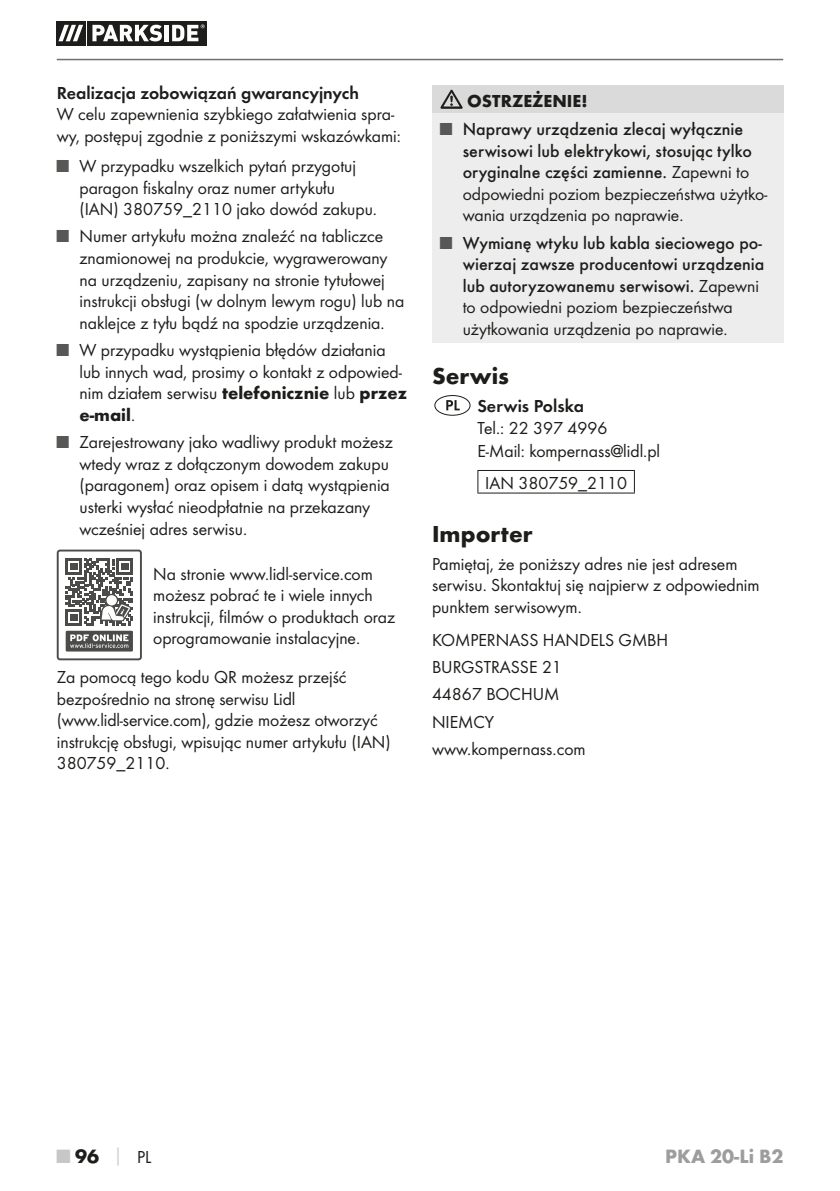
<style>
.page{position:relative;width:840px;height:1191px;background:#fff}
.page>*{position:absolute;margin:0;border:0;box-sizing:border-box;transform-origin:0 0}
.t1{font:700 24px "Futura";color:#1d1d1b}
.t2{font:700 20px "Futura";color:#9d9d9d}
.t3{font:700 20px "Futura";color:#1d1d1b}
.t4{font:18px/21.6px "Futura Boo";color:#1d1d1b}
.t5{font:500 18px/21.6px "Futura";color:#1d1d1b}
.t6{font:18px "Futura Dem";color:#1d1d1b}
.t7{font:700 18px "Futura";color:#1d1d1b}
.s1{color:#575756}
.s2{font-family:"Futura";font-weight:700}
.s3{font-family:"Futura Boo";font-weight:400}
.s4{font-family:"Futura Boo";font-weight:400;color:#575756}
.s5{color:#c7c7c6}
.s6{font-size:18px;color:#c7c7c6}
.s7{font-family:"Futura Boo";font-weight:400;font-size:18px}
</style>
<div class="page">
<hr style="left:57px;top:59px;width:725px;height:1px;background:#70706f">
<svg style="left:85px;top:21px;width:122px;height:24px"></svg>
<div style="left:56px;top:21px;width:29px;height:24px;background:#1d1d1b"></div>
<div style="left:87px;top:21px;width:119px;height:24px;background:#1d1d1b"></div>
<svg style="left:58px;top:25px;width:25px;height:16px"></svg>
<svg style="left:92px;top:25px;width:70px;height:16px"></svg>
<hr style="left:164px;top:25px;width:4px;height:16px;background:#fff">
<svg style="left:172px;top:24px;width:32px;height:17px"></svg>
<div style="left:57px;top:549px;width:85px;height:111px;border:2px solid #4b4b4a;border-radius:2px"></div>
<div style="left:66px;top:631px;width:67px;height:20px;background:#4b4b4a"></div>
<svg style="left:70px;top:634px;width:58px;height:14px"></svg>
<svg style="left:66px;top:558px;width:67px;height:67px"></svg>
<div style="left:432px;top:85px;width:350px;height:28px;background:#dadada"></div>
<div style="left:432px;top:113px;width:350px;height:230px;background:#ededed"></div>
<svg style="left:440px;top:90px;width:22px;height:19px"></svg>
<div style="left:434px;top:395px;width:36px;height:20px;border:1px solid #1d1d1b;border-radius:50%"></div>
<svg style="left:446px;top:400px;width:13px;height:10px"></svg>
<hr style="left:477px;top:470px;width:157px;height:1px;background:#1d1d1b">
<svg style="left:477px;top:471px;width:1px;height:21px"></svg>
<svg style="left:633px;top:471px;width:1px;height:21px"></svg>
<hr style="left:477px;top:492px;width:157px;height:1px;background:#1d1d1b">
<p class="t6" style="left:57px;top:84px;width:303px">Realizacja zobowiązań gwarancyjnych</p>
<p class="t4" style="left:57px;top:104px;width:345px">W celu zapewnienia szybkiego załatwienia spra&shy;wy, postępuj zgodnie z poniższymi wskazówkami:</p>
<p class="t4" style="left:79px;top:156px;width:299px;text-indent:-23px"><span class="s1">■</span> W przypadku wszelkich pytań przygotuj paragon fiskalny oraz numer artykułu (IAN) 380759_2110 jako dowód zakupu.</p>
<p class="t4" style="left:79px;top:226px;width:326px;text-indent:-23px"><span class="s1">■</span> Numer artykułu można znaleźć na tabliczce znamionowej na produkcie, wygrawerowany na urządzeniu, zapisany na stronie tytułowej instrukcji obsługi (w dolnym lewym rogu) lub na naklejce z tyłu bądź na spodzie urządzenia.</p>
<p class="t4" style="left:79px;top:340px;width:329px;text-indent:-23px"><span class="s1">■</span> W przypadku wystąpienia błędów działania lub innych wad, prosimy o kontakt z odpowied&shy;nim działem serwisu <span class="s2">telefonicznie</span> lub <span class="s2">przez</span></p>
<p class="t7" style="left:79px;top:407px;width:57px">e-mail<span class="s3">.</span></p>
<p class="t4" style="left:79px;top:432px;width:315px;text-indent:-23px"><span class="s1">■</span> Zarejestrowany jako wadliwy produkt możesz wtedy wraz z dołączonym dowodem zakupu (paragonem) oraz opisem i datą wystąpienia usterki wysłać nieodpłatnie na przekazany wcześniej adres serwisu.</p>
<p class="t4" style="left:153px;top:563px;width:243px">Na stronie www.lidl-service.com możesz pobrać te i wiele innych instrukcji, filmów o produktach oraz oprogramowanie instalacyjne.</p>
<p class="t4" style="left:57px;top:667px;width:335px">Za pomocą tego kodu QR możesz przejść bezpośrednio na stronę serwisu Lidl (www.lidl-service.com), gdzie możesz otworzyć instrukcję obsługi, wpisując numer artykułu (IAN)<br>380759_2110.</p>
<p class="t7" style="left:467px;top:94px;width:122px">OSTRZEŻENIE!</p>
<p class="t5" style="left:462px;top:119px;width:291px;text-indent:-23px"><span class="s4">■</span> Naprawy urządzenia zlecaj wyłącznie serwisowi lub elektrykowi, stosując tylko oryginalne części zamienne. <span class="s3">Zapewni to</span></p>
<p class="t4" style="left:462px;top:184px;width:306px">odpowiedni poziom bezpieczeństwa użytko&shy;wania urządzenia po naprawie.</p>
<p class="t5" style="left:462px;top:233px;width:303px;text-indent:-23px"><span class="s4">■</span> Wymianę wtyku lub kabla sieciowego po&shy;wierzaj zawsze producentowi urządzenia lub autoryzowanemu serwisowi. <span class="s3">Zapewni</span></p>
<p class="t4" style="left:462px;top:297px;width:271px">to odpowiedni poziom bezpieczeństwa użytkowania urządzenia po naprawie.</p>
<h1 class="t1" style="left:432px;top:365px;width:78px">Serwis</h1>
<p class="t6" style="left:477px;top:397px;width:108px">Serwis Polska</p>
<p class="t4" style="left:477px;top:418px;width:184px;line-height:22.4px">Tel.: 22 397 4996<br>E-Mail: kompernass@lidl.pl</p>
<p class="t4" style="left:485px;top:472px;width:143px">IAN 380759_2110</p>
<h1 class="t1" style="left:432px;top:524px;width:102px">Importer</h1>
<p class="t4" style="left:432px;top:553px;width:329px">Pamiętaj, że poniższy adres nie jest adresem serwisu. Skontaktuj się najpierw z odpowiednim punktem serwisowym.</p>
<p class="t4" style="left:432px;top:627px;width:238px;line-height:27.2px">KOMPERNASS HANDELS GMBH<br>BURGSTRASSE 21<br>44867 BOCHUM<br>NIEMCY<br>www.kompernass.com</p>
<p class="t3" style="left:57px;top:1147px;width:96px"><span class="s5">■</span> 96 <span class="s6">│</span> <span class="s7">PL</span></p>
<p class="t2" style="left:664px;top:1147px;width:120px">PKA 20-Li B2</p>
</div>
